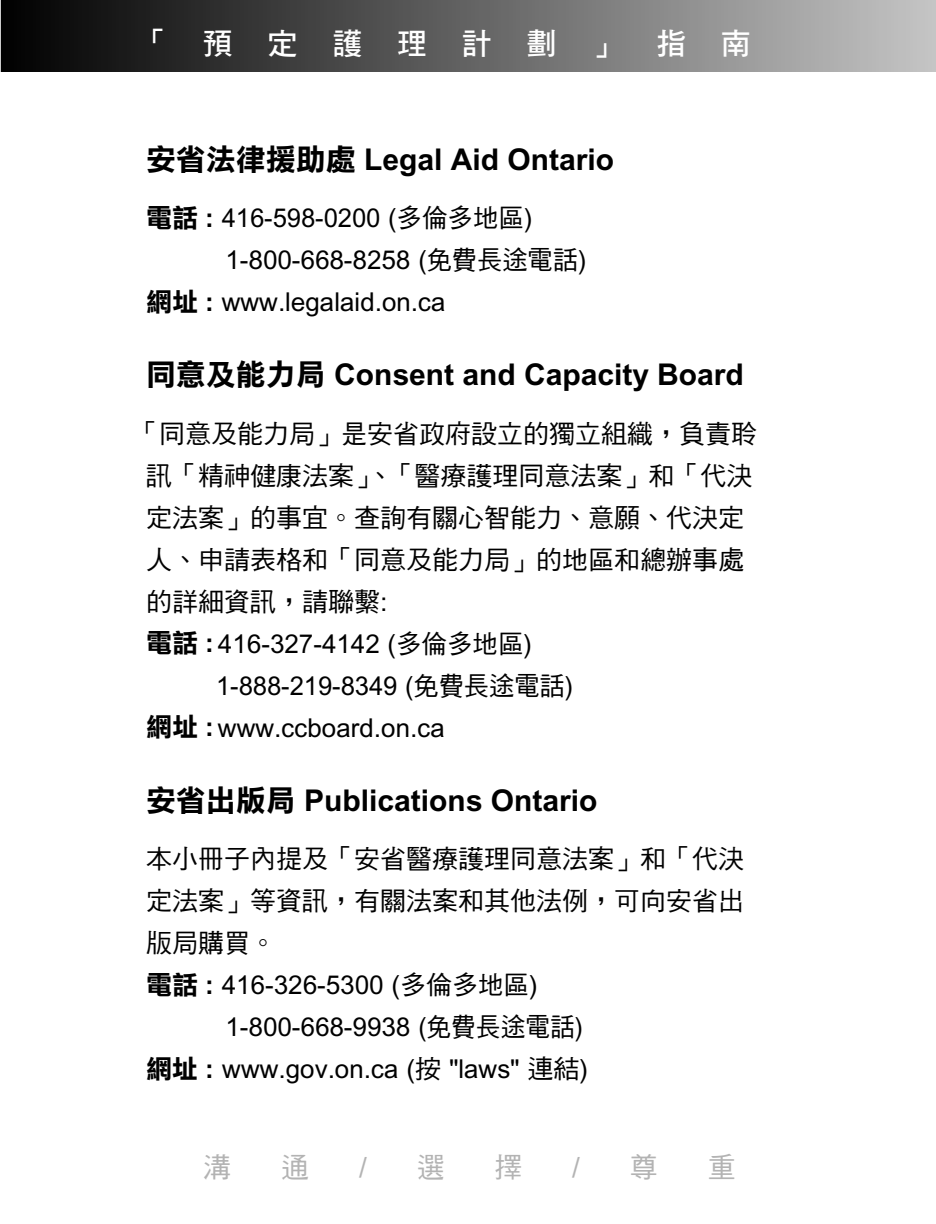
<style>
.page{position:relative;width:936px;height:1224px;background:#fff}
.page>*{position:absolute;margin:0;border:0;box-sizing:border-box;transform-origin:0 0}
.t1{font:30px "DF Li Hei Bd HK BF";color:#000}
.t2{font:30px "DF Hei Bd HK BF";letter-spacing:1.16em;color:#fff}
.t3{font:28px "DF Hei Md HK BF";color:#b3b3b3}
.t4{font:26px "DF Hei Md HK BF";color:#000}
.s1{font-family:"DF Li Hei Bd HK BF"}
</style>
<div class="page">
<div style="left:0;top:0;width:936px;height:72px;background:linear-gradient(to right,#000,#c5c5c5)"></div>
<hr style="left:0;top:0;width:1px;height:72px;background:#cacaca">
<p class="t2" style="left:138px;top:28px;width:614px">「預定護理計劃」指南</p>
<p class="t1" style="left:146px;top:144px;width:470px">安省法律援助處 Legal Aid Ontario</p>
<p class="t4" style="left:146px;top:205px;width:388px"><span class="s1">電話 :</span> 416-598-0200 (多倫多地區)</p>
<p class="t4" style="left:225px;top:247px;width:363px">1-800-668-8258 (免費長途電話)</p>
<p class="t4" style="left:146px;top:289px;width:301px"><span class="s1">網址 :</span> www.legalaid.on.ca</p>
<p class="t1" style="left:146px;top:360px;width:599px">同意及能力局 Consent and Capacity Board</p>
<p class="t4" style="left:133px;top:420px;width:625px">「同意及能力局」是安省政府設立的獨立組織，負責聆</p>
<p class="t4" style="left:146px;top:462px;width:608px">訊「精神健康法案」、「醫療護理同意法案」和「代決</p>
<p class="t4" style="left:146px;top:504px;width:599px">定法案」的事宜。查詢有關心智能力、意願、代決定</p>
<p class="t4" style="left:146px;top:546px;width:599px">人、申請表格和「同意及能力局」的地區和總辦事處</p>
<p class="t4" style="left:146px;top:588px;width:243px">的詳細資訊，請聯繫:</p>
<p class="t4" style="left:146px;top:630px;width:387px"><span class="s1">電話 :</span> 416-327-4142 (多倫多地區)</p>
<p class="t4" style="left:216px;top:672px;width:359px">1-888-219-8349 (免費長途電話)</p>
<p class="t4" style="left:146px;top:714px;width:300px"><span class="s1">網址 :</span> www.ccboard.on.ca</p>
<p class="t1" style="left:146px;top:785px;width:453px">安省出版局 Publications Ontario</p>
<p class="t4" style="left:146px;top:846px;width:599px">本小冊子內提及「安省醫療護理同意法案」和「代決</p>
<p class="t4" style="left:146px;top:888px;width:599px">定法案」等資訊，有關法案和其他法例，可向安省出</p>
<p class="t4" style="left:146px;top:930px;width:131px">版局購買。</p>
<p class="t4" style="left:146px;top:972px;width:393px"><span class="s1">電話 :</span> 416-326-5300 (多倫多地區)</p>
<p class="t4" style="left:225px;top:1014px;width:359px">1-800-668-9938 (免費長途電話)</p>
<p class="t4" style="left:146px;top:1056px;width:444px"><span class="s1">網址 :</span> www.gov.on.ca (按 "laws" 連結)</p>
<p class="t3" style="left:203px;top:1152px;width:29px">溝</p>
<p class="t3" style="left:281px;top:1152px;width:29px">通</p>
<p class="t3" style="left:359px;top:1152px;width:9px">/</p>
<p class="t3" style="left:417px;top:1152px;width:30px">選</p>
<p class="t3" style="left:495px;top:1152px;width:30px">擇</p>
<p class="t3" style="left:572px;top:1152px;width:9px">/</p>
<p class="t3" style="left:630px;top:1152px;width:29px">尊</p>
<p class="t3" style="left:708px;top:1152px;width:29px">重</p>
</div>
